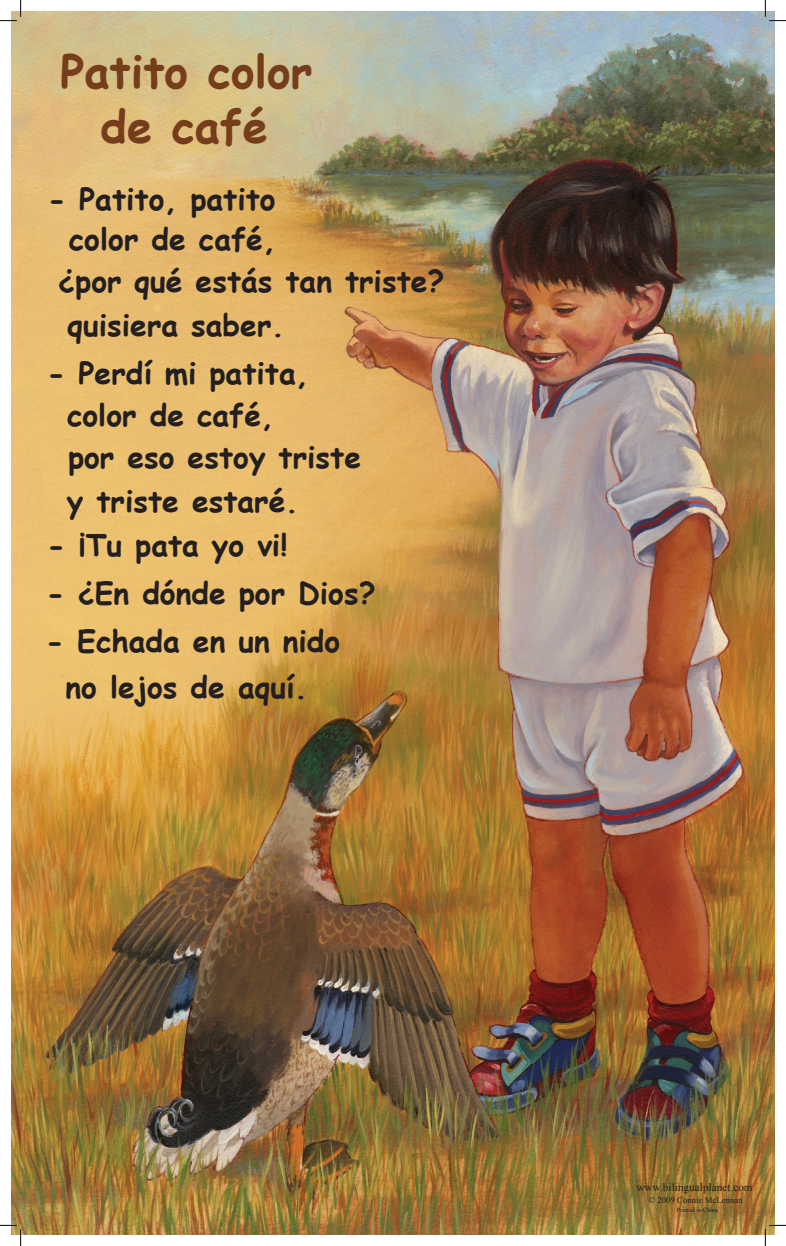
<style>
.page{position:relative;width:786px;height:1246px;background:#fff}
.page>*{position:absolute;margin:0;border:0;box-sizing:border-box;transform-origin:0 0}
.t1{font:700 45px/55.6px "Comic Sans MS";color:#753d1b;text-align:center}
.t2{font:700 30px/42.7px "Comic Sans MS";color:#231f20}
.t3{font:11.25px "Times New Roman";color:#231f20}
.t4{font:8.75px "Times New Roman";color:#231f20}
.t5{font:6.25px "Times New Roman";color:#231f20}
</style>
<div class="page">
<img style="left:12px;top:12px;width:762px;height:1222px">
<svg style="left:0;top:0;width:22px;height:22px"></svg>
<svg style="left:0;top:1225px;width:22px;height:21px"></svg>
<svg style="left:764px;top:0;width:21px;height:22px"></svg>
<svg style="left:764px;top:1225px;width:21px;height:21px"></svg>
<h1 class="t1" style="left:60px;top:42px;width:253px">Patito color de café</h1>
<p class="t2" style="left:48px;top:178px;width:230px;line-height:39.8px;text-align:right">- Patito, patito color de café,</p>
<p class="t2" style="left:68px;top:258px;width:378px;line-height:44.2px;text-indent:-9px">¿por qué estás tan triste? quisiera saber.</p>
<p class="t2" style="left:67px;top:351px;width:296px;text-indent:-20px">- Perdí mi patita, color de café,<br>por eso estoy triste y triste estaré.</p>
<p class="t2" style="left:47px;top:523px;width:242px">- ¡Tu pata yo vi!</p>
<p class="t2" style="left:46px;top:570px;width:330px">- ¿En dónde por Dios?</p>
<p class="t2" style="left:46px;top:617px;width:296px;line-height:46px;text-align:center">- Echada en un nido no lejos de aquí.</p>
<p class="t3" style="left:636px;top:1179px;width:118px">www.bilingualplanet.com</p>
<p class="t4" style="left:648px;top:1194px;width:95px">© 2009 Connie McLennan</p>
<p class="t5" style="left:676px;top:1206px;width:42px">Printed in China</p>
</div>
